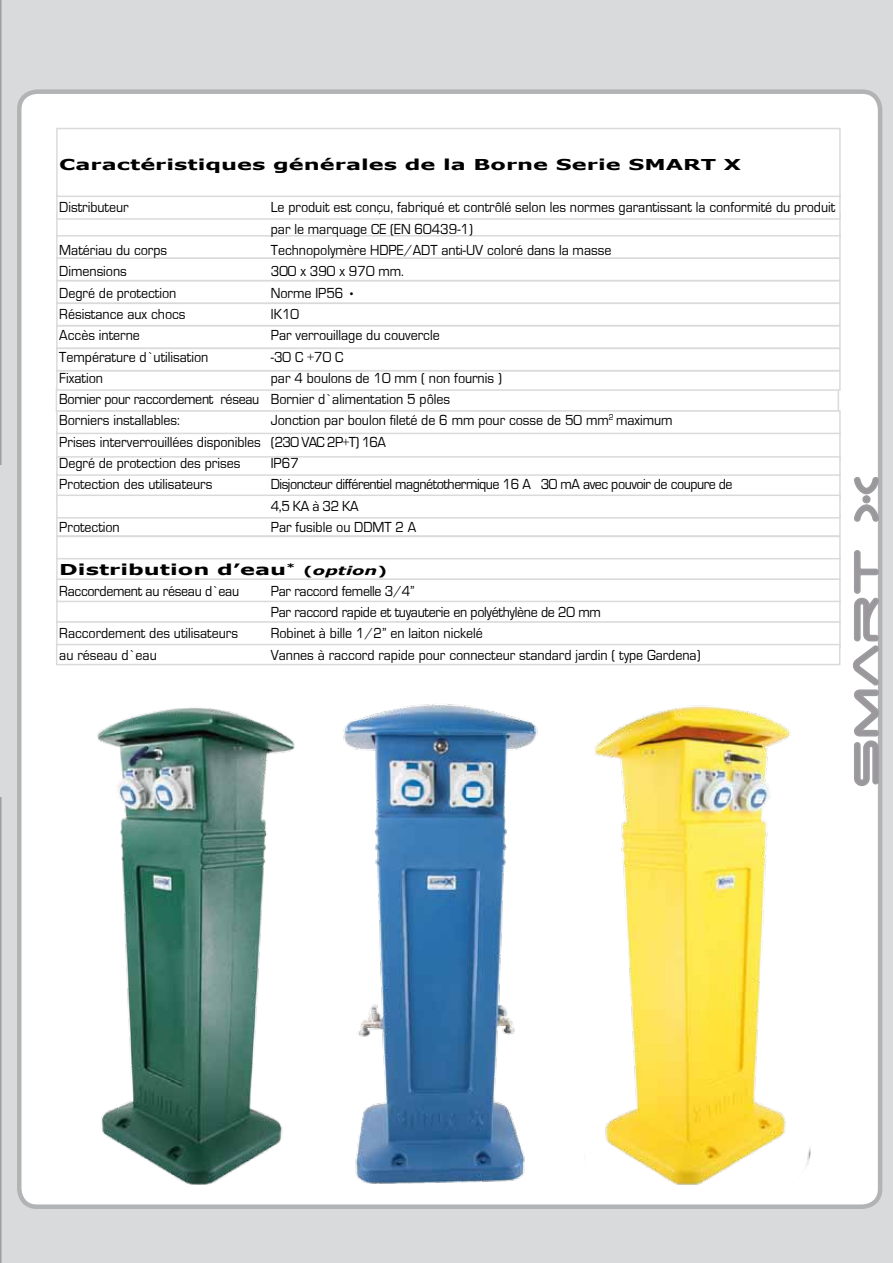
<style>
.page{position:relative;width:893px;height:1263px;background:#fff}
.page>*{position:absolute;margin:0;border:0;box-sizing:border-box;transform-origin:0 0}
.t1{font:54px "Space Age";color:#9c979c}
.t2{font:15px/21.3px "Eurostile";color:#000;scale:.93 1}
.t3{font:15px/21.3px "Eurostile";letter-spacing:-.02em;color:#000;scale:.93 1}
.t4{font:15px/21.3px "Eurostile";letter-spacing:-.03em;color:#000;scale:.93 1}
.t5{font:700 15px "Verdana";color:#000;scale:1.5 1}
.s1{font-size:12px}
.s2{font-style:italic;font-size:12px}
</style>
<div class="page">
<div style="left:1px;top:0;width:892px;height:1263px;background:#d9dadb"></div>
<svg style="left:0;top:0;width:1px;height:1263px"></svg>
<svg style="left:0;top:466px;width:893px;height:331px;fill:#d9dadb"></svg>
<div style="left:19px;top:92px;width:861px;height:1115px;background:#fff;border-radius:18px"></div>
<svg style="left:852px;top:549px;width:28px;height:238px"></svg>
<svg style="left:854px;top:466px;width:26px;height:67px"></svg>
<div style="left:56px;top:515px;width:785px;height:22px;background:#fff;border:2px solid #d9dadb"></div>
<div style="left:56px;top:473px;width:785px;height:27px;background:#fff;border:2px solid #d9dadb"></div>
<div style="left:56px;top:431px;width:785px;height:30px;background:#fff;border:2px solid #d9dadb"></div>
<div style="left:56px;top:213px;width:785px;height:25px;background:#fff;border:2px solid #d9dadb"></div>
<div style="left:56px;top:621px;width:785px;height:27px;background:#fff;border:2px solid #d9dadb"></div>
<div style="left:56px;top:578px;width:785px;height:24px;background:#fff;border:2px solid #d9dadb"></div>
<div style="left:56px;top:536px;width:785px;height:23px;background:#fff;border:2px solid #d9dadb"></div>
<div style="left:56px;top:494px;width:785px;height:25px;background:#fff;border:2px solid #d9dadb"></div>
<div style="left:56px;top:456px;width:785px;height:20px;background:#fff;border:2px solid #d9dadb"></div>
<div style="left:56px;top:410px;width:785px;height:24px;background:#fff;border:2px solid #d9dadb"></div>
<div style="left:56px;top:370px;width:785px;height:21px;background:#fff;border:2px solid #d9dadb"></div>
<div style="left:56px;top:325px;width:785px;height:24px;background:#fff;border:2px solid #d9dadb"></div>
<div style="left:56px;top:280px;width:785px;height:24px;background:#fff;border:2px solid #d9dadb"></div>
<div style="left:56px;top:235px;width:785px;height:24px;background:#fff;border:2px solid #d9dadb"></div>
<div style="left:56px;top:194px;width:785px;height:26px;background:#fff;border:2px solid #d9dadb"></div>
<div style="left:56px;top:128px;width:785px;height:69px;background:#fff;border:2px solid #d9dadb"></div>
<div style="left:56px;top:644px;width:784px;height:21px;background:#fff;border:2px solid #d9dadb"></div>
<img style="left:54px;top:704px;width:785px;height:508px">
<p class="t5" style="left:59px;top:155px;width:456px">Caractéristiques générales de la Borne Serie SMART X</p>
<p class="t2" style="left:59px;top:197px;width:76px">Distributeur</p>
<p class="t2" style="left:271px;top:197px;width:608px">Le produit est conçu, fabriqué et contrôlé selon les normes garantissant la conformité du produit par le marquage CE (EN 60439-1)</p>
<p class="t2" style="left:59px;top:240px;width:118px">Matériau du corps</p>
<p class="t2" style="left:271px;top:240px;width:368px">Technopolymère HDPE/ADT anti-UV coloré dans la masse</p>
<p class="t2" style="left:59px;top:261px;width:74px">Dimensions</p>
<p class="t2" style="left:271px;top:261px;width:145px">300 x 390 x 970 mm.</p>
<p class="t2" style="left:59px;top:282px;width:127px">Degré de protection</p>
<p class="t2" style="left:271px;top:282px;width:93px">Norme IP56 •</p>
<p class="t2" style="left:59px;top:304px;width:137px">Résistance aux chocs</p>
<p class="t2" style="left:271px;top:304px;width:32px">IK10</p>
<p class="t2" style="left:59px;top:325px;width:88px">Accès interne</p>
<p class="t2" style="left:271px;top:325px;width:183px">Par verrouillage du couvercle</p>
<p class="t2" style="left:59px;top:346px;width:162px">Température d’utilisation</p>
<p class="t2" style="left:271px;top:346px;width:80px">-30°C +70°C</p>
<p class="t2" style="left:59px;top:368px;width:48px">Fixation</p>
<p class="t2" style="left:59px;top:368px;width:477px;text-indent:211px">par 4 boulons de 10 mm ( non fournis )<br>Bornier pour raccordement réseau Bornier d’alimentation 5 pôles<br>Borniers installables:</p>
<p class="t2" style="left:59px;top:410px;width:661px;text-indent:212px">Jonction par boulon fileté de 6 mm pour cosse de 50 mm<sup>2</sup> maximum<br>Prises interverrouillées disponibles (230 VAC 2P+T) 16A<br>Degré de protection des prises</p>
<p class="t2" style="left:271px;top:453px;width:32px">IP67</p>
<p class="t2" style="left:59px;top:474px;width:166px">Protection des utilisateurs</p>
<p class="t4" style="left:271px;top:474px;width:498px">Disjoncteur différentiel magnétothermique 16 A 30 mA avec pouvoir de coupure de<br>4,5 KA à 32 KA</p>
<p class="t2" style="left:59px;top:517px;width:67px">Protection</p>
<p class="t2" style="left:271px;top:517px;width:158px">Par fusible ou DDMT 2°A</p>
<p class="t5" style="left:59px;top:559px;width:220px">Distribution d’eau<sup>*</sup> <span class="s1">(</span><span class="s2">option</span><span class="s1">)</span></p>
<p class="t3" style="left:59px;top:581px;width:195px">Raccordement au réseau d’eau</p>
<p class="t3" style="left:271px;top:581px;width:356px">Par raccord femelle 3/4”<br>Par raccord rapide et tuyauterie en polyéthylène de 20 mm</p>
<p class="t2" style="left:59px;top:623px;width:194px">Raccordement des utilisateurs</p>
<p class="t2" style="left:271px;top:623px;width:229px">Robinet à bille 1/2” en laiton nickelé</p>
<p class="t2" style="left:59px;top:644px;width:106px">au réseau d’eau</p>
<p class="t2" style="left:271px;top:644px;width:464px">Vannes à raccord rapide pour connecteur standard jardin ( type Gardena)</p>
<h1 class="t1" style="left:842px;top:788px;width:315px;rotate:-90deg">smart X</h1>
</div>
